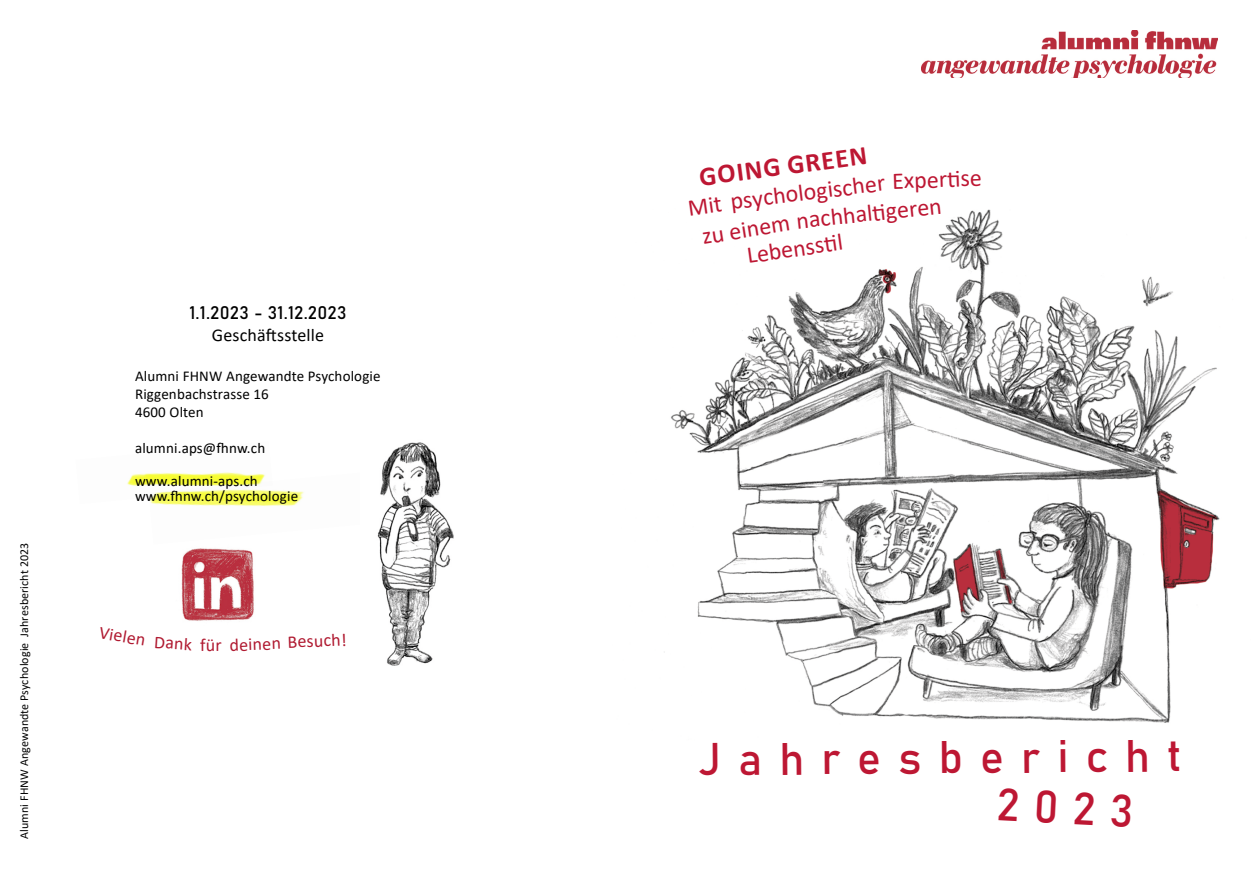
<style>
.page{position:relative;width:1259px;height:893px;background:#fff}
.page>*{position:absolute;margin:0;border:0;box-sizing:border-box;transform-origin:0 0}
.t1{font:45px "Bahnschrift";color:#bd1733}
.t2{font:700 27px "Calibri";color:#bd1733}
.t3{font:24px "Calibri";color:#bd1733}
.t4{font:18px "Calibri";color:#b01a31}
.t5{font:18px "Bahnschrift";letter-spacing:.01em;color:#000}
.t6{font:18px "Calibri";letter-spacing:.01em;color:#000}
.t7{font:15px/18px "Calibri";letter-spacing:.01em;color:#000}
.t8{font:12px "Calibri";letter-spacing:.01em;color:#000}
</style>
<div class="page">
<img style="left:922px;top:30px;width:295px;height:48px">
<img style="left:181px;top:548px;width:73px;height:73px">
<img style="left:162px;top:490px;width:142px;height:16px">
<img style="left:127px;top:472px;width:146px;height:32px">
<img style="left:664px;top:209px;width:556px;height:514px">
<img style="left:377px;top:442px;width:77px;height:224px">
<svg style="left:689px;top:209px;width:33px;height:7px"></svg>
<p class="t8" style="left:16px;top:839px;width:298px;rotate:-90deg">Alumni FHNW Angewandte Psychologie Jahresbericht 2023</p>
<p class="t5" style="left:189px;top:299px;width:159px">1.1.2023 - 31.12.2023</p>
<p class="t6" style="left:212px;top:323px;width:114px">Geschäftsstelle</p>
<p class="t7" style="left:135px;top:366px;width:247px">Alumni FHNW Angewandte Psychologie<br>Riggenbachstrasse 16<br>4600 Olten</p>
<p class="t7" style="left:135px;top:438px;width:132px">alumni.aps@fhnw.ch</p>
<p class="t7" style="left:135px;top:473px;width:165px;line-height:15px">www.alumni-aps.ch www.fhnw.ch/psychologie</p>
<p class="t4" style="left:102px;top:620px;width:48px;rotate:10deg">Vielen</p>
<p class="t4" style="left:155px;top:629px;width:39px;rotate:4deg">Dank</p>
<p class="t4" style="left:229px;top:631px;width:119px;rotate:-2deg">deinen Besuch!</p>
<p class="t4" style="left:200px;top:633px;width:23px">für</p>
<h2 class="t2" style="left:697px;top:159px;width:170px;rotate:-8deg">GOING GREEN</h2>
<h3 class="t3" style="left:728px;top:185px;width:157px;rotate:-7deg">psychologischer</h3>
<h3 class="t3" style="left:891px;top:164px;width:91px;rotate:-2deg">Experti se</h3>
<h3 class="t3" style="left:699px;top:220px;width:90px;rotate:-9deg">zu einem</h3>
<h3 class="t3" style="left:794px;top:204px;width:147px;rotate:-6deg">nachhalti geren</h3>
<h3 class="t3" style="left:744px;top:239px;width:98px;rotate:-8deg">Lebenssti l</h3>
<h1 class="t1" style="left:698px;top:727px;width:485px;rotate:-1deg">Jahresbericht</h1>
<h1 class="t1" style="left:998px;top:770px;width:139px;rotate:3deg">2023</h1>
</div>
